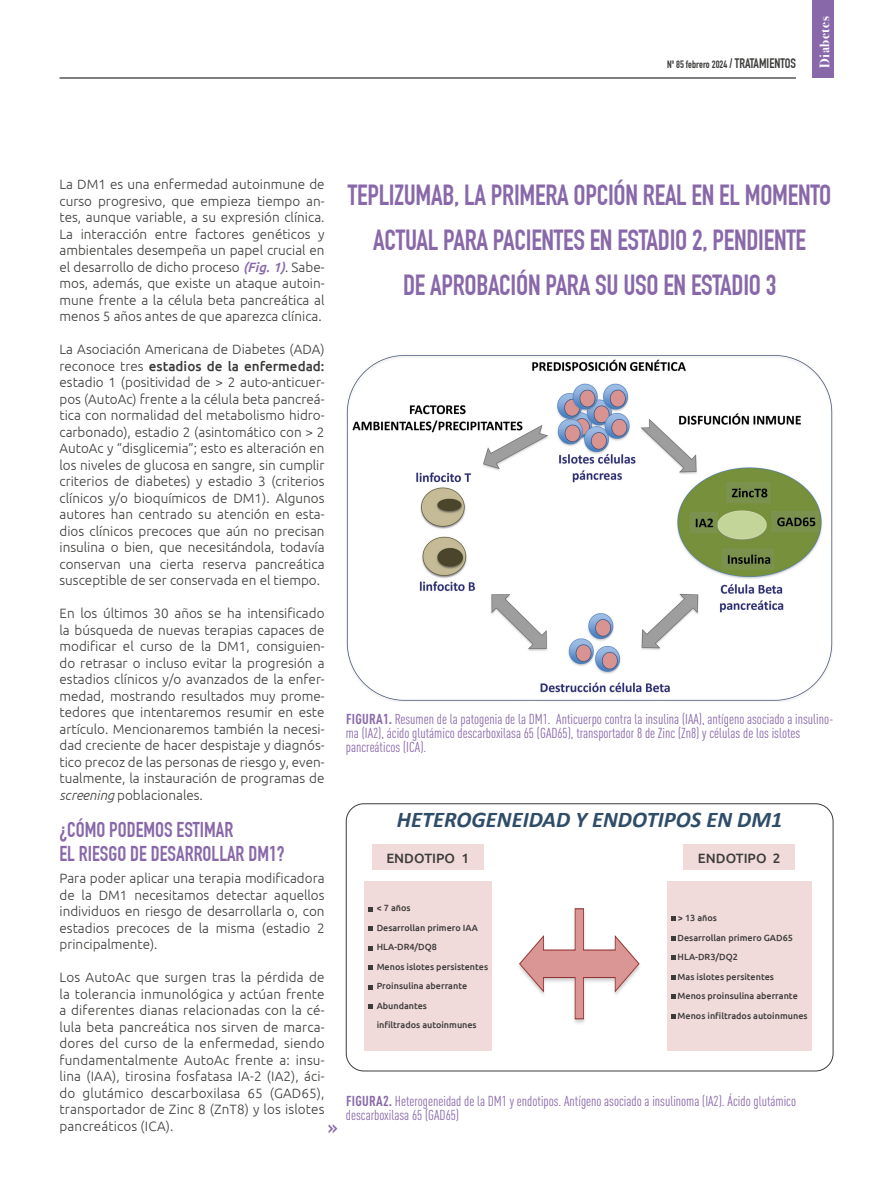
<style>
.page{position:relative;width:893px;height:1191px;background:#fff}
.page>*{position:absolute;margin:0;border:0;box-sizing:border-box;transform-origin:0 0}
.t1{font:28.5px/45px "DIN Engschrift Std";letter-spacing:-.01em;color:#8968aa;text-align:center}
.t2{font:italic 700 22.5px "Calibri";color:#2f4d68}
.t3{font:22.5px "DIN Engschrift Std";color:#8968aa}
.t4{font:21px/24px "DIN Engschrift Std";color:#8968aa}
.t5{font:condensed 14.25px/14.2px "DIN Pro";color:#8968aa}
.t6{font:300 13.5px/16.5px "Ubuntu";color:#3c3c3b;text-align:justify}
.t7{font:500 13.5px "Ubuntu";color:#3c3c3b}
.t8{font:700 13.5px "Bodoni Svty Two ITCTT";letter-spacing:.04em;color:#fff}
.t9{font:10.5px "DIN Engschrift Std";color:#3c3c3b}
.t10{font:500 9px/19.5px "Ubuntu";color:#3c3c3b}
.s1{font-size:13.5px}
.s2{font-weight:500;font-style:italic;color:#8968aa}
.s3{font-weight:500}
.s4{font-style:italic}
.s5{font-weight:700}
</style>
<div class="page">
<hr style="left:60px;top:78px;width:736px;height:1px;background:#000">
<div style="left:812px;top:0;width:21px;height:78px;background:#8968aa"></div>
<div style="left:346px;top:803px;width:487px;height:268px;border:1px solid #3c3c3b;border-radius:18px"></div>
<div style="left:372px;top:844px;width:111px;height:26px;background:#f0dbda"></div>
<div style="left:684px;top:844px;width:111px;height:26px;background:#f0dbda"></div>
<div style="left:364px;top:881px;width:127px;height:169px;background:#f0dbda"></div>
<svg style="left:368px;top:907px;width:4px;height:4px"></svg>
<svg style="left:368px;top:926px;width:4px;height:4px"></svg>
<svg style="left:368px;top:946px;width:4px;height:4px"></svg>
<svg style="left:368px;top:965px;width:4px;height:4px"></svg>
<svg style="left:368px;top:985px;width:4px;height:4px"></svg>
<svg style="left:368px;top:1004px;width:4px;height:4px"></svg>
<div style="left:667px;top:881px;width:144px;height:169px;background:#f0dbda"></div>
<svg style="left:671px;top:916px;width:5px;height:5px"></svg>
<svg style="left:671px;top:936px;width:4px;height:4px"></svg>
<svg style="left:671px;top:955px;width:4px;height:5px"></svg>
<svg style="left:671px;top:975px;width:4px;height:4px"></svg>
<svg style="left:671px;top:994px;width:4px;height:5px"></svg>
<svg style="left:671px;top:1014px;width:4px;height:4px"></svg>
<svg style="left:519px;top:908px;width:121px;height:112px"></svg>
<img style="left:346px;top:355px;width:487px;height:346px">
<p class="t9" style="left:667px;top:58px;width:130px">Nº 85 febrero 2024 <span class="s1">/ TRATAMIENTOS</span></p>
<p class="t8" style="left:813px;top:68px;width:53px;rotate:-90deg">Diabetes</p>
<p class="t6" style="left:60px;top:176px;width:267px">La DM1 es una enfermedad autoinmune de curso progresivo, que empieza tiempo an&shy;tes, aunque variable, a su expresión clínica.<br>La interacción entre factores genéticos y ambientales desempeña un papel crucial en el desarrollo de dicho proceso <span class="s2">(Fig. 1)</span>. Sabe&shy;mos, además, que existe un ataque autoin&shy;mune frente a la célula beta pancreática al menos 5 años antes de que aparezca clínica.</p>
<p class="t6" style="left:60px;top:341px;width:267px">La Asociación Americana de Diabetes (ADA) reconoce tres <span class="s3">estadios de la enfermedad: </span>estadio 1 (positividad de &gt; 2 auto-anticuer&shy;pos (AutoAc) frente a la célula beta pancreá&shy;tica con normalidad del metabolismo hidro&shy;carbonado), estadio 2 (asintomático con &gt; 2<br>AutoAc y “disglicemia”; esto es alteración en los niveles de glucosa en sangre, sin cumplir criterios de diabetes) y estadio 3 (criterios clínicos y/o bioquímicos de DM1). Algunos autores han centrado su atención en esta&shy;dios clínicos precoces que aún no precisan insulina o bien, que necesitándola, todavía conservan una cierta reserva pancreática susceptible de ser conservada en el tiempo.</p>
<p class="t6" style="left:60px;top:605px;width:267px">En los últimos 30 años se ha intensificado la búsqueda de nuevas terapias capaces de modificar el curso de la DM1, consiguien&shy;do retrasar o incluso evitar la progresión a estadios clínicos y/o avanzados de la enfer&shy;medad, mostrando resultados muy prome&shy;tedores que intentaremos resumir en este artículo. Mencionaremos también la necesi&shy;dad creciente de hacer despistaje y diagnós&shy;tico precoz de las personas de riesgo y, even&shy;tualmente, la instauración de programas de <span class="s4">screening</span> poblacionales.</p>
<h3 class="t4" style="left:60px;top:817px;width:227px">¿CÓMO PODEMOS ESTIMAR<br>EL RIESGO DE DESARROLLAR DM1?</h3>
<p class="t6" style="left:60px;top:869px;width:267px">Para poder aplicar una terapia modificadora de la DM1 necesitamos detectar aquellos individuos en riesgo de desarrollarla o, con estadios precoces de la misma (estadio 2 principalmente).</p>
<p class="t6" style="left:60px;top:968px;width:267px">Los AutoAc que surgen tras la pérdida de la tolerancia inmunológica y actúan frente a diferentes dianas relacionadas con la cé&shy;lula beta pancreática nos sirven de marca&shy;dores del curso de la enfermedad, siendo fundamentalmente AutoAc frente a: insu&shy;lina (IAA), tirosina fosfatasa IA-2 (IA2), áci&shy;do glutámico descarboxilasa 65 (GAD65), transportador de Zinc 8 (ZnT8) y los islotes pancreáticos (ICA).</p>
<h2 class="t3" style="left:328px;top:1114px;width:11px">»</h2>
<h1 class="t1" style="left:348px;top:173px;width:485px">TEPLIZUMAB, LA PRIMERA OPCIÓN REAL EN EL MOMENTO<br>ACTUAL PARA PACIENTES EN ESTADIO 2, PENDIENTE<br>DE APROBACIÓN PARA SU USO EN ESTADIO 3</h1>
<p class="t5" style="left:346px;top:710px;width:489px"><span class="s5">FIGURA1.</span> Resumen de la patogenia de la DM1. Anticuerpo contra la insulina (IAA), antígeno asociado a insulino&shy;ma (IA2), ácido glutámico descarboxilasa 65 (GAD65), transportador 8 de Zinc (Zn8) y células de los islotes pancreáticos (ICA).</p>
<h2 class="t2" style="left:397px;top:803px;width:387px">HETEROGENEIDAD Y ENDOTIPOS EN DM1</h2>
<p class="t7" style="left:386px;top:849px;width:84px">ENDOTIPO 1</p>
<p class="t7" style="left:698px;top:849px;width:84px">ENDOTIPO 2</p>
<p class="t10" style="left:377px;top:898px;width:113px">&lt; 7 años<br>Desarrollan primero IAA<br>HLA-DR4/DQ8<br>Menos islotes persistentes<br>Proinsulina aberrante<br>Abundantes<br>infiltrados autoinmunes</p>
<p class="t10" style="left:678px;top:907px;width:132px">&gt; 13 años<br>Desarrollan primero GAD65<br>HLA-DR3/DQ2<br>Mas islotes persitentes<br>Menos proinsulina aberrante<br>Menos infiltrados autoinmunes</p>
<p class="t5" style="left:346px;top:1092px;width:452px"><span class="s5">FIGURA2.</span> Heterogeneidad de la DM1 y endotipos. Antígeno asociado a insulinoma (IA2). Ácido glutámico descarboxilasa 65 (GAD65)</p>
</div>
